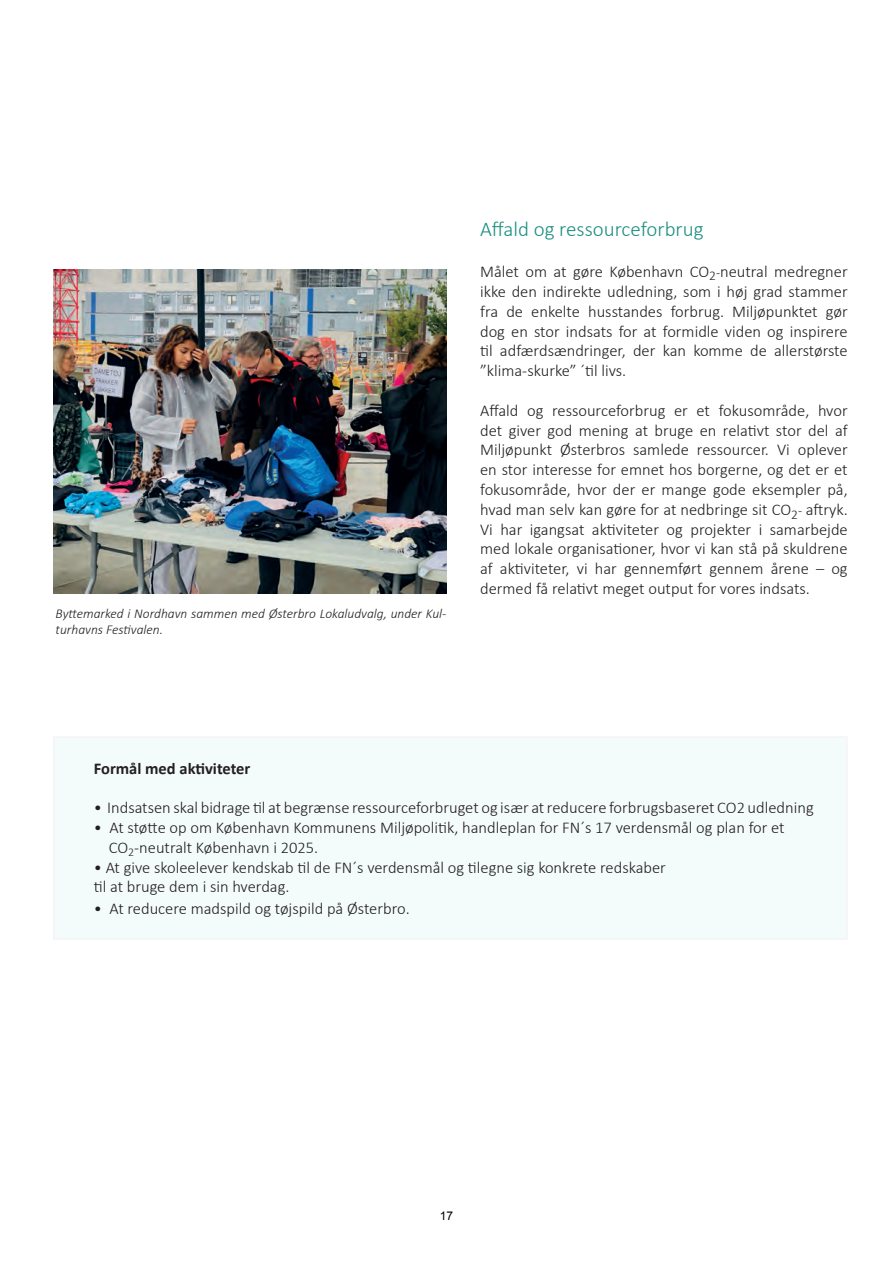
<style>
.page{position:relative;width:893px;height:1263px;background:#fff}
.page>*{position:absolute;margin:0;border:0;box-sizing:border-box;transform-origin:0 0}
.t1{font:300 21px "Calibri";color:#1d8f82}
.t2{font:300 16.5px/19.8px "Calibri";color:#231f20;text-align:justify}
.t3{font:700 16.5px "Calibri";color:#231f20}
.t4{font:italic 300 13.5px/16.2px "Calibri";color:#231f20}
.t5{font:12px "Arial";color:#000}
.s1{font-size:13.5px}
</style>
<div class="page">
<div style="left:54px;top:737px;width:793px;height:202px;background:#f4fbfb"></div>
<img style="left:54px;top:269px;width:392px;height:325px">
<p class="t4" style="left:56px;top:605px;width:392px">Byttemarked i Nordhavn sammen med Østerbro Lokaludvalg, under Kul&shy;turhavns Festivalen.</p>
<p class="t1" style="left:480px;top:216px;width:225px">Affald og ressourceforbrug</p>
<p class="t2" style="left:480px;top:262px;width:369px">Målet om at gøre København CO<sub>2</sub><span class="s1">-</span>neutral medregner ikke den indirekte udledning, som i høj grad stammer fra de enkelte husstandes forbrug. Miljøpunktet gør dog en stor indsats for at formidle viden og inspirere til adfærdsændringer, der kan komme de allerstørste ”klima-skurke” ´til livs.</p>
<p class="t2" style="left:480px;top:400px;width:369px">Affald og ressourceforbrug er et fokusområde, hvor det giver god mening at bruge en relativt stor del af Miljøpunkt Østerbros samlede ressourcer. Vi oplever en stor interesse for emnet hos borgerne, og det er et fokusområde, hvor der er mange gode eksempler på, hvad man selv kan gøre for at nedbringe sit CO<sub>2</sub><span class="s1">-</span> aftryk.<br>Vi har igangsat aktiviteter og projekter i samarbejde med lokale organisationer, hvor vi kan stå på skuldrene af aktiviteter, vi har gennemført gennem årene – og dermed få relativt meget output for vores indsats.</p>
<p class="t3" style="left:94px;top:756px;width:158px">Formål med aktiviteter</p>
<p class="t2" style="left:94px;top:798px;width:721px">• Indsatsen skal bidrage til at begrænse ressourceforbruget og især at reducere forbrugsbaseret CO2 udledning</p>
<p class="t2" style="left:109px;top:817px;width:677px;text-indent:-15px">• At støtte op om København Kommunens Miljøpolitik, handleplan for FN´s 17 verdensmål og plan for et<br>CO<sub>2</sub>-neutralt København i 2025.</p>
<p class="t2" style="left:94px;top:857px;width:574px">• At give skoleelever kendskab til de FN´s verdensmål og tilegne sig konkrete redskaber til at bruge dem i sin hverdag.</p>
<p class="t2" style="left:94px;top:898px;width:317px">• At reducere madspild og tøjspild på Østerbro.</p>
<p class="t5" style="left:440px;top:1207px;width:15px">17</p>
</div>
